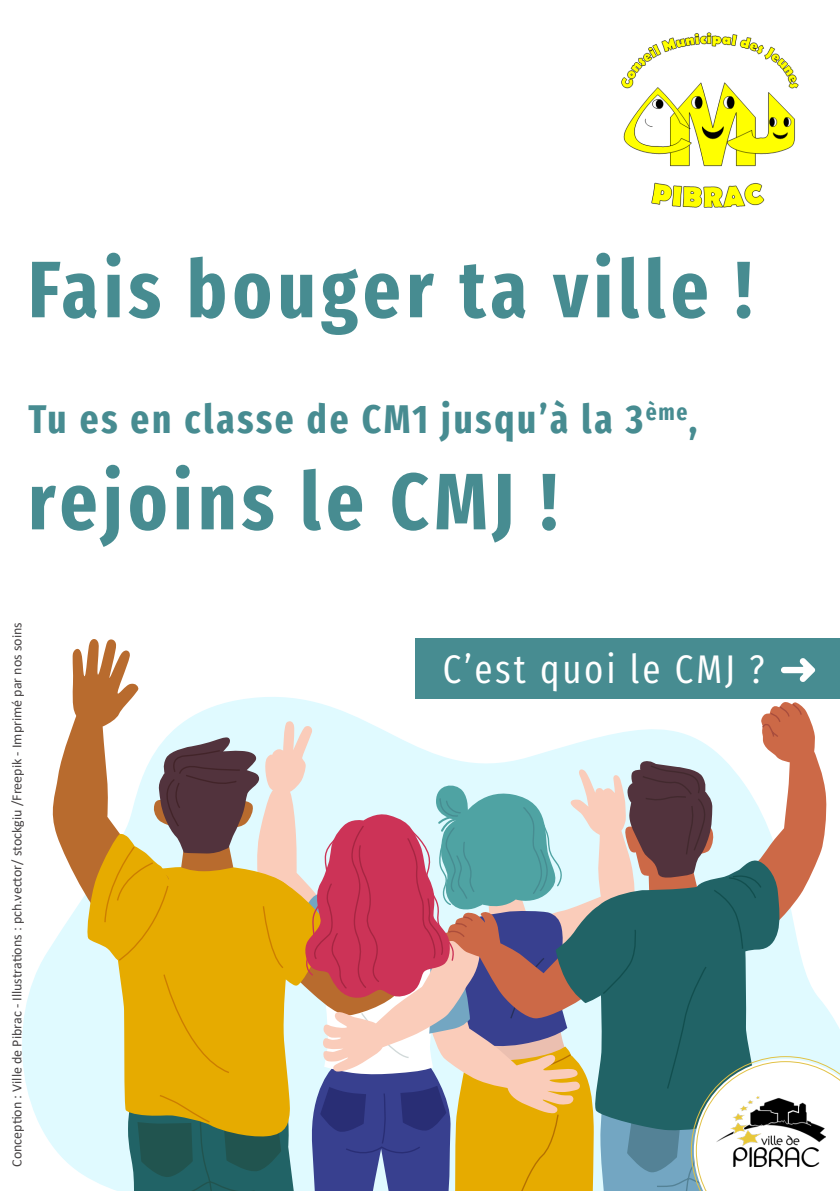
<style>
.page{position:relative;width:840px;height:1191px;background:#fff}
.page>*{position:absolute;margin:0;border:0;box-sizing:border-box;transform-origin:0 0}
.t1{font:700 80px "Fira Sans Compressed";letter-spacing:.07em;color:#478c91}
.t2{font:700 40px "Fira Sans Compressed";letter-spacing:.07em;color:#478c91}
.t3{font:40px "Fira Sans Compressed";letter-spacing:.07em;color:#fff}
.t4{font:14px "Calibri";color:#231f20}
</style>
<div class="page">
<svg style="left:22px;top:951px;width:26px;height:188px;fill:#e0faff"></svg>
<svg style="left:48px;top:638px;width:791px;height:553px"></svg>
<img style="left:716px;top:1096px;width:109px;height:70px">
<img style="left:621px;top:33px;width:176px;height:174px">
<p class="t1" style="left:28px;top:223px;width:725px">Fais bouger ta ville !</p>
<p class="t2" style="left:28px;top:386px;width:670px">Tu es en classe de CM1 jusqu’à la 3<sup>ème</sup>,</p>
<p class="t1" style="left:28px;top:435px;width:530px">rejoins le CMJ !</p>
<p class="t4" style="left:7px;top:1166px;width:546px;rotate:-90deg">Conception : Ville de Pibrac - Illustrations : pch.vector/ stockgiu /Freepik - Imprimé par nos soins</p>
<p class="t3" style="left:442px;top:638px;width:323px">C’est quoi le CMJ ?</p>
</div>
